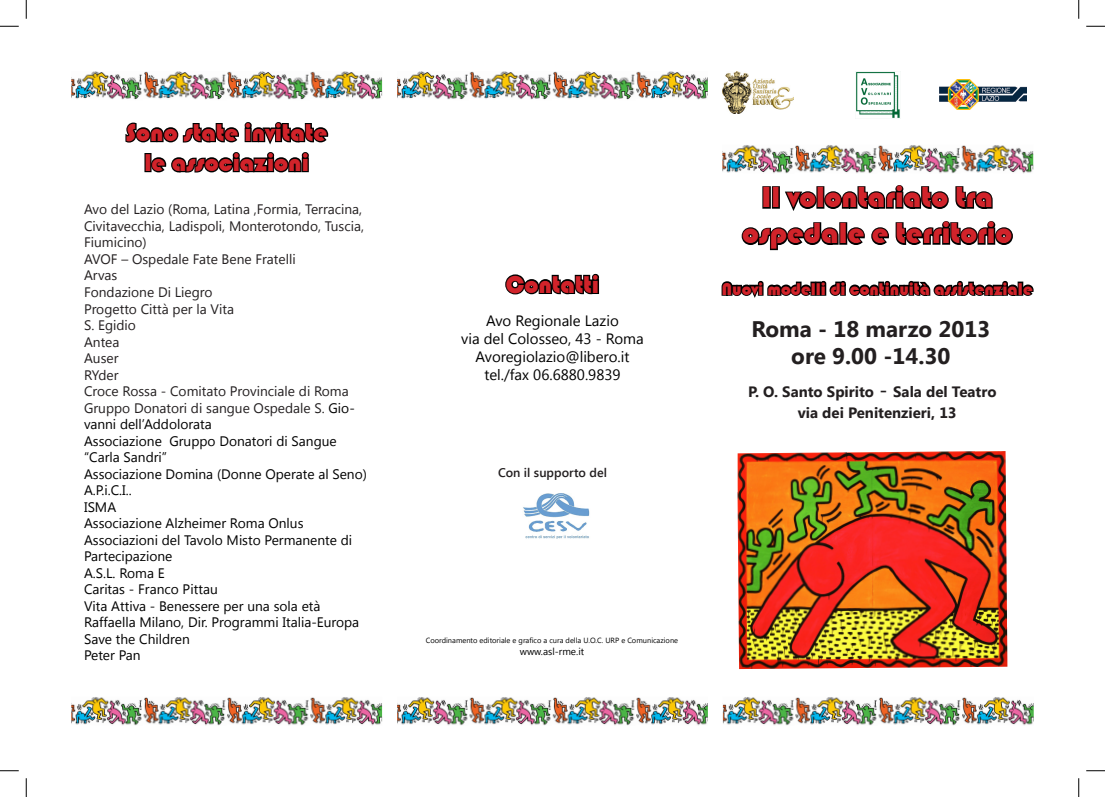
<style>
.page{position:relative;width:1105px;height:797px;background:#fff}
.page>*{position:absolute;margin:0;border:0;box-sizing:border-box;transform-origin:0 0}
.t1{font:30px "Bauhaus 93";color:#d1232a}
.t2{font:25px "Bauhaus 93";color:#d1232a}
.t3{font:700 22.5px "Segoe UI";color:#231f20}
.t4{font:17.5px "Bauhaus 93";color:#d1232a}
.t5{font:15px "Segoe UI";color:#000}
.t6{font:700 15px "Segoe UI";color:#231f20}
.t7{font:13.75px/16.5px "Segoe UI";color:#000}
.t8{font:13.75px/16.5px "Segoe UI";color:#231f20}
.t9{font:600 12.5px "Segoe UI";color:#231f20}
.t10{font:10px "Segoe UI";color:#000}
.t11{font:7.5px "Segoe UI";color:#000}
.s1{color:#000}
.s2{font-weight:600;font-size:20px}
</style>
<div class="page">
<svg style="left:721px;top:185px;width:313px;height:113px"></svg>
<img style="left:723px;top:71px;width:70px;height:43px">
<img style="left:855px;top:71px;width:46px;height:47px">
<img style="left:940px;top:80px;width:86px;height:30px">
<img style="left:737px;top:451px;width:270px;height:218px">
<svg style="left:505px;top:273px;width:95px;height:22px"></svg>
<img style="left:723px;top:697px;width:311px;height:28px">
<img style="left:397px;top:71px;width:311px;height:29px">
<img style="left:722px;top:145px;width:311px;height:29px">
<img style="left:397px;top:697px;width:311px;height:28px">
<img style="left:71px;top:71px;width:311px;height:29px">
<img style="left:71px;top:697px;width:311px;height:28px">
<img style="left:523px;top:493px;width:67px;height:46px">
<svg style="left:125px;top:122px;width:204px;height:51px"></svg>
<svg style="left:0;top:25px;width:19px;height:2px"></svg>
<svg style="left:1086px;top:25px;width:19px;height:2px"></svg>
<svg style="left:0;top:770px;width:19px;height:1px"></svg>
<svg style="left:1086px;top:770px;width:19px;height:1px"></svg>
<svg style="left:25px;top:0;width:2px;height:19px"></svg>
<svg style="left:25px;top:778px;width:2px;height:19px"></svg>
<svg style="left:1078px;top:0;width:1px;height:19px"></svg>
<svg style="left:1078px;top:778px;width:1px;height:19px"></svg>
<p class="t2" style="left:126px;top:118px;width:203px">Sono state invitate</p>
<p class="t2" style="left:144px;top:148px;width:166px">le associazioni</p>
<p class="t8" style="left:84px;top:201px;width:282px">Avo del Lazio (Roma, Latina ,Formia, Terracina,<br>Civitavecchia, Ladispoli, Monterotondo, Tuscia,<br>Fiumicino)</p>
<p class="t8" style="left:84px;top:250px;width:213px">AVOF – Ospedale Fate Bene Fratelli</p>
<p class="t8" style="left:84px;top:267px;width:35px">Arvas</p>
<p class="t8" style="left:84px;top:283px;width:130px">Fondazione Di Liegro</p>
<p class="t8" style="left:84px;top:300px;width:152px">Progetto Città per la Vita</p>
<p class="t8" style="left:84px;top:316px;width:53px">S. Egidio</p>
<p class="t8" style="left:84px;top:333px;width:37px">Antea</p>
<p class="t8" style="left:84px;top:349px;width:36px">Auser</p>
<p class="t8" style="left:84px;top:366px;width:36px">RYder</p>
<p class="t8" style="left:84px;top:382px;width:266px">Croce Rossa - Comitato Provinciale di Roma</p>
<p class="t8" style="left:84px;top:399px;width:272px">Gruppo Donatori di sangue Ospedale S. <span class="s1">Gio&shy;vanni dell’Addolorata</span></p>
<p class="t7" style="left:84px;top:432px;width:254px">Associazione Gruppo Donatori di Sangue “Carla Sandri”</p>
<p class="t7" style="left:84px;top:465px;width:284px">Associazione Domina (Donne Operate al Seno)</p>
<p class="t7" style="left:84px;top:481px;width:49px">A.P.i.C.I..</p>
<p class="t7" style="left:84px;top:498px;width:34px">ISMA</p>
<p class="t7" style="left:84px;top:514px;width:221px">Associazione Alzheimer Roma Onlus</p>
<p class="t7" style="left:84px;top:531px;width:270px">Associazioni del Tavolo Misto Permanente di<br>Partecipazione</p>
<p class="t7" style="left:84px;top:564px;width:82px">A.S.L. Roma E</p>
<p class="t7" style="left:84px;top:580px;width:135px">Caritas - Franco Pittau</p>
<p class="t7" style="left:84px;top:597px;width:238px">Vita Attiva - Benessere per una sola età</p>
<p class="t7" style="left:84px;top:613px;width:277px">Raffaella Milano, Dir. Programmi Italia-Europa</p>
<p class="t7" style="left:84px;top:630px;width:107px">Save the Children</p>
<p class="t7" style="left:84px;top:646px;width:58px">Peter Pan</p>
<p class="t2" style="left:506px;top:270px;width:95px">Contatti</p>
<p class="t5" style="left:486px;top:310px;width:134px">Avo Regionale Lazio</p>
<p class="t5" style="left:461px;top:328px;width:184px">via del Colosseo, 43 - Roma</p>
<p class="t5" style="left:476px;top:346px;width:155px">Avoregiolazio@libero.it</p>
<p class="t5" style="left:484px;top:364px;width:138px">tel./fax 06.6880.9839</p>
<p class="t9" style="left:498px;top:463px;width:110px">Con il supporto del</p>
<p class="t1" style="left:762px;top:180px;width:233px">Il volontariato tra</p>
<p class="t1" style="left:742px;top:216px;width:272px">ospedale e territorio</p>
<p class="t4" style="left:722px;top:279px;width:312px">Nuovi modelli di continuità assistenziale</p>
<p class="t3" style="left:751px;top:313px;width:240px">Roma - 18 marzo 2013</p>
<p class="t3" style="left:791px;top:340px;width:161px">ore 9.00 -14.30</p>
<p class="t6" style="left:748px;top:381px;width:250px">P. O. Santo Spirito <span class="s2">-</span> Sala del Teatro</p>
<p class="t6" style="left:798px;top:402px;width:160px">via dei Penitenzieri, 13</p>
<p class="t11" style="left:426px;top:635px;width:254px">Coordinamento editoriale e grafico a cura della U.O.C. URP e Comunicazione</p>
<p class="t10" style="left:520px;top:644px;width:66px">www.asl-rme.it</p>
</div>
